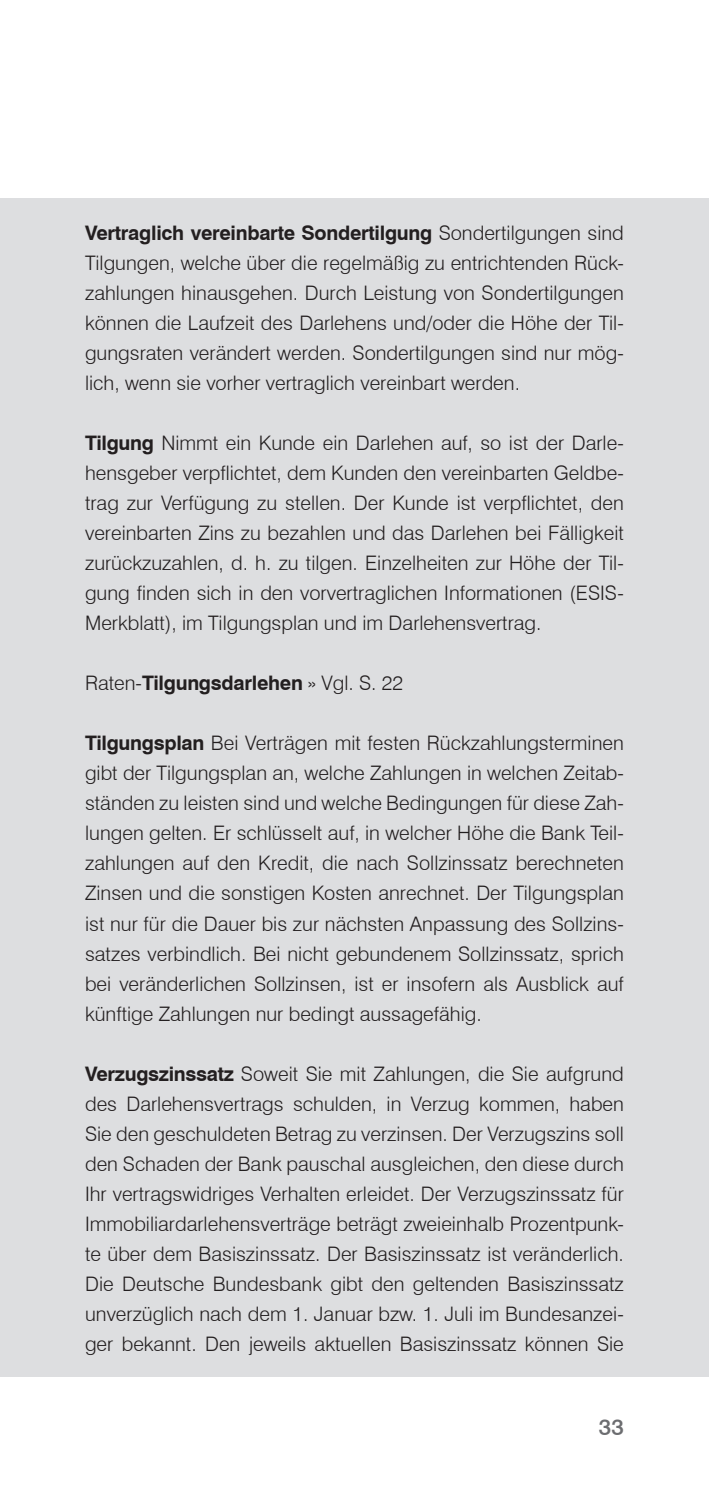
<style>
.page{position:relative;width:709px;height:1489px;background:#fff}
.page>*{position:absolute;margin:0;border:0;box-sizing:border-box;transform-origin:0 0}
.t1{font:500 22.5px "Swiss 721 BT";color:#6c6d70}
.t2{font:300 20px/30px "Swiss 721 BT";color:#231f20;text-align:justify}
.t3{font:700 20px "Swiss 721 BT";letter-spacing:-.015em;color:#231f20}
.s1{font-weight:700}
.s2{font-weight:300}
</style>
<div class="page">
<div style="left:0;top:198px;width:709px;height:1179px;background:#dddee0"></div>
<p class="t2" style="left:85px;top:218px;width:540px"><span class="s1">Vertraglich vereinbarte Sondertilgung</span> Sondertilgungen sind Tilgungen, welche über die regelmäßig zu entrichtenden Rück&shy;zahlungen hinausgehen. Durch Leistung von Sondertilgungen können die Laufzeit des Darlehens und/oder die Höhe der Til&shy;gungsraten verändert werden. Sondertilgungen sind nur mög&shy;lich, wenn sie vorher vertraglich vereinbart werden.</p>
<p class="t2" style="left:85px;top:428px;width:540px"><span class="s1">Tilgung</span> Nimmt ein Kunde ein Darlehen auf, so ist der Darle&shy;hensgeber verpflichtet, dem Kunden den vereinbarten Geldbe&shy;trag zur Verfügung zu stellen. Der Kunde ist verpflichtet, den vereinbarten Zins zu bezahlen und das Darlehen bei Fälligkeit zurückzuzahlen, d. h. zu tilgen. Einzelheiten zur Höhe der Til&shy;gung finden sich in den vorvertraglichen Informationen (ESIS-Merkblatt), im Tilgungsplan und im Darlehensvertrag.</p>
<p class="t3" style="left:85px;top:671px;width:319px"><span class="s2">Raten-</span>Tilgungsdarlehen <span class="s2">» Vgl. S. 22</span></p>
<p class="t2" style="left:85px;top:728px;width:540px"><span class="s1">Tilgungsplan</span> Bei Verträgen mit festen Rückzahlungsterminen gibt der Tilgungsplan an, welche Zahlungen in welchen Zeitab&shy;ständen zu leisten sind und welche Bedingungen für diese Zah&shy;lungen gelten. Er schlüsselt auf, in welcher Höhe die Bank Teil&shy;zahlungen auf den Kredit, die nach Sollzinssatz berechneten Zinsen und die sonstigen Kosten anrechnet. Der Tilgungsplan ist nur für die Dauer bis zur nächsten Anpassung des Sollzins&shy;satzes verbindlich. Bei nicht gebundenem Sollzinssatz, sprich bei veränderlichen Sollzinsen, ist er insofern als Ausblick auf künftige Zahlungen nur bedingt aussagefähig.</p>
<p class="t2" style="left:85px;top:1058px;width:540px"><span class="s1">Verzugszinssatz</span> Soweit Sie mit Zahlungen, die Sie aufgrund des Darlehensvertrags schulden, in Verzug kommen, haben Sie den geschuldeten Betrag zu verzinsen. Der Verzugszins soll den Schaden der Bank pauschal ausgleichen, den diese durch Ihr vertragswidriges Verhalten erleidet. Der Verzugszinssatz für Immobiliardarlehensverträge beträgt zweieinhalb Prozentpunk&shy;te über dem Basiszinssatz. Der Basiszinssatz ist veränderlich.<br>Die Deutsche Bundesbank gibt den geltenden Basiszinssatz unverzüglich nach dem 1. Januar bzw. 1. Juli im Bundesanzei&shy;ger bekannt. Den jeweils aktuellen Basiszinssatz können Sie</p>
<p class="t1" style="left:599px;top:1413px;width:27px">33</p>
</div>
